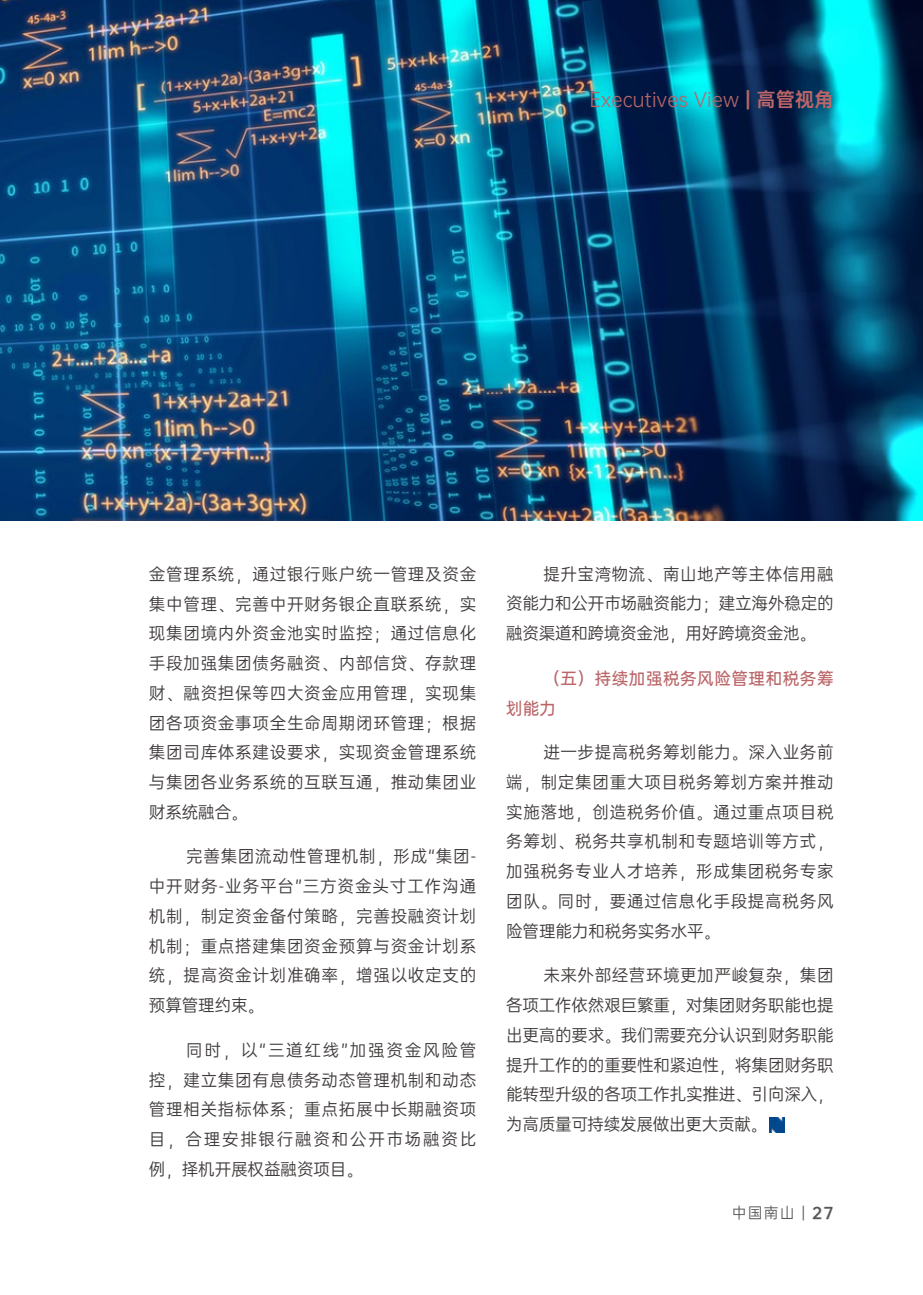
<style>
.page{position:relative;width:923px;height:1295px;background:#fff}
.page>*{position:absolute;margin:0;border:0;box-sizing:border-box;transform-origin:0 0}
.t1{font:19.25px "OPPO Sans R";color:#bb6568}
.t2{font:16.62px/29.8px "OPPO Sans R";letter-spacing:.04em;color:#3e3a39;text-align:justify}
.t3{font:16.62px/29.8px "OPPO Sans M";letter-spacing:.03em;color:#bb6568}
.t4{font:14.88px "OPPO Sans R";color:#595757}
.s1{font-family:"OPPO Sans B"}
.s2{font-family:"OPPO Sans H"}
</style>
<div class="page">
<img style="left:0;top:0;width:923px;height:521px">
<img style="left:769px;top:1117px;width:15px;height:15px">
<p class="t1" style="left:590px;top:84px;width:245px">Executives View <span class="s1">| 高管视角</span></p>
<p class="t2" style="left:149px;top:558px;width:329px">金管理系统，通过银行账户统一管理及资金集中管理、完善中开财务银企直联系统，实现集团境内外资金池实时监控；通过信息化手段加强集团债务融资、内部信贷、存款理财、融资担保等四大资金应用管理，实现集团各项资金事项全生命周期闭环管理；根据集团司库体系建设要求，实现资金管理系统与集团各业务系统的互联互通，推动集团业财系统融合。</p>
<p class="t2" style="left:149px;top:841px;width:329px;text-indent:37px">完善集团流动性管理机制，形成“集团-中开财务-业务平台”三方资金头寸工作沟通机制，制定资金备付策略，完善投融资计划机制；重点搭建集团资金预算与资金计划系统，提高资金计划准确率，增强以收定支的预算管理约束。</p>
<p class="t2" style="left:149px;top:1034px;width:329px;text-indent:37px">同时，以“三道红线”加强资金风险管控，建立集团有息债务动态管理机制和动态管理相关指标体系；重点拓展中长期融资项目，合理安排银行融资和公开市场融资比例，择机开展权益融资项目。</p>
<p class="t2" style="left:506px;top:558px;width:329px;text-indent:37px">提升宝湾物流、南山地产等主体信用融资能力和公开市场融资能力；建立海外稳定的融资渠道和跨境资金池，用好跨境资金池。</p>
<p class="t3" style="left:506px;top:662px;width:329px;text-indent:37px">（五）持续加强税务风险管理和税务筹划能力</p>
<p class="t2" style="left:506px;top:736px;width:329px;text-indent:37px">进一步提高税务筹划能力。深入业务前端，制定集团重大项目税务筹划方案并推动实施落地，创造税务价值。通过重点项目税务筹划、税务共享机制和专题培训等方式，加强税务专业人才培养，形成集团税务专家团队。同时，要通过信息化手段提高税务风险管理能力和税务实务水平。</p>
<p class="t2" style="left:506px;top:960px;width:329px;text-indent:37px">未来外部经营环境更加严峻复杂，集团各项工作依然艰巨繁重，对集团财务职能也提出更高的要求。我们需要充分认识到财务职能提升工作的的重要性和紧迫性，将集团财务职能转型升级的各项工作扎实推进、引向深入，为高质量可持续发展做出更大贡献。</p>
<p class="t4" style="left:732px;top:1201px;width:103px">中国南山 | <span class="s2">27</span></p>
</div>
